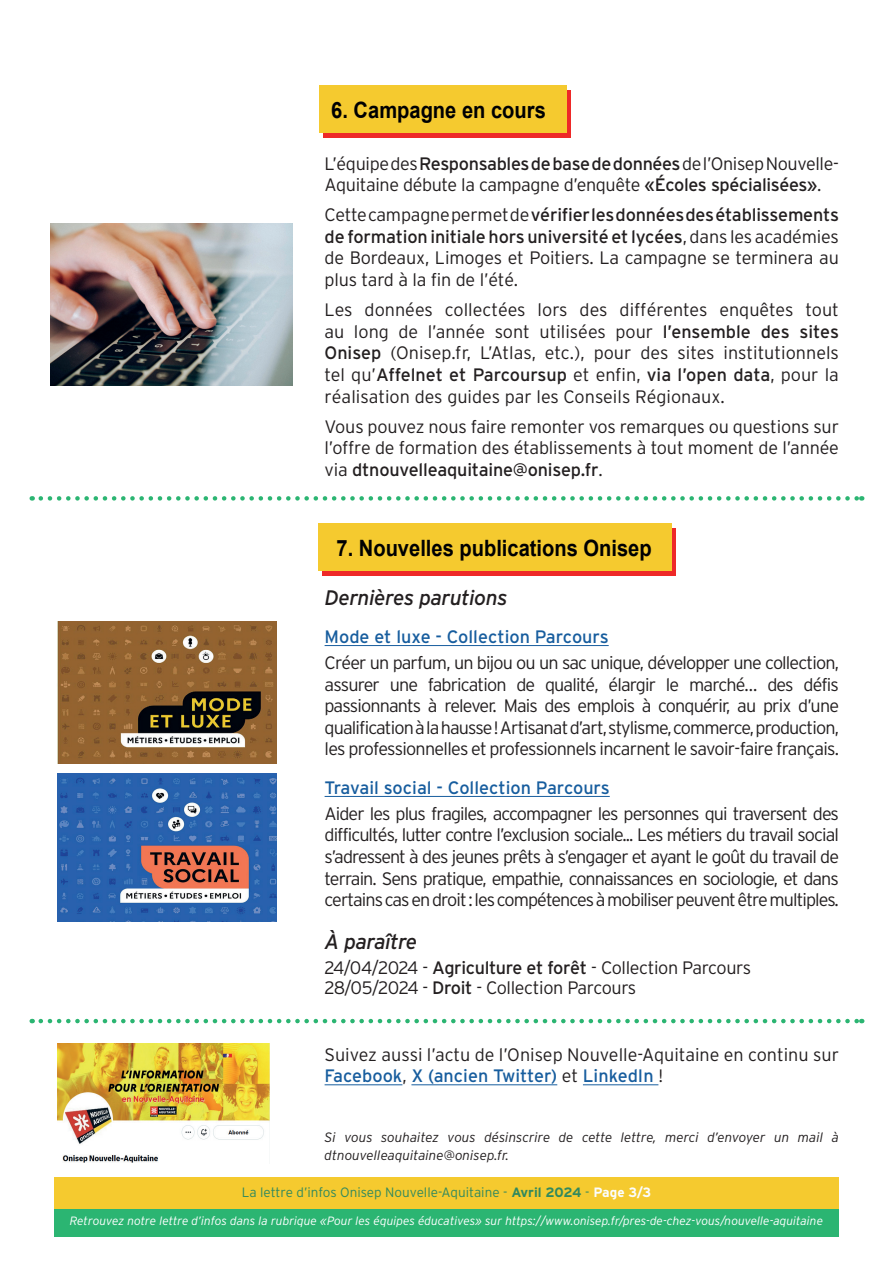
<style>
.page{position:relative;width:893px;height:1263px;background:#fff}
.page>*{position:absolute;margin:0;border:0;box-sizing:border-box;transform-origin:0 0}
.t1{font:700 22.5px "Arial";color:#000002;scale:.89 1}
.t2{font:italic 21px "Interstate";letter-spacing:-.02em;color:#231f20}
.t3{font:300 18px/21.6px "Interstate";letter-spacing:-.02em;color:#231f20;text-align:justify}
.t4{font:300 18px/21px "Interstate";color:#231f20}
.t5{font:18px "Interstate";color:#175d9e}
.t6{font:italic 300 13.5px/18px "Interstate";color:#231f20}
.t7{font:300 13.5px "Interstate";color:#31895e}
.t8{font:italic 300 12px "Interstate";color:#fff}
.s1{font-weight:400}
.s2{font-weight:400;color:#175d9e}
.s3{font-weight:700}
.s4{font-weight:700;color:#fbfdfe}
</style>
<div class="page">
<div style="left:54px;top:1178px;width:785px;height:31px;background:#f5ca2f"></div>
<hr style="left:325px;top:645px;width:284px;height:1px;background:#175d9e">
<hr style="left:325px;top:796px;width:285px;height:1px;background:#175d9e">
<hr style="left:325px;top:1084px;width:77px;height:1px;background:#175d9e">
<hr style="left:411px;top:1084px;width:146px;height:1px;background:#175d9e">
<hr style="left:583px;top:1084px;width:75px;height:1px;background:#175d9e">
<div style="left:323px;top:90px;width:248px;height:48px;background:#ee2928"></div>
<div style="left:319px;top:85px;width:248px;height:48px;background:#f5ca2f"></div>
<div style="left:54px;top:1209px;width:785px;height:27px;background:#2bb572"></div>
<img style="left:50px;top:224px;width:242px;height:161px">
<img style="left:57px;top:622px;width:220px;height:141px">
<svg style="left:41px;top:496px;width:821px;height:5px"></svg>
<div style="left:322px;top:528px;width:353px;height:48px;background:#ee2928"></div>
<div style="left:319px;top:523px;width:353px;height:48px;background:#f5ca2f"></div>
<svg style="left:41px;top:1019px;width:821px;height:4px"></svg>
<img style="left:57px;top:774px;width:220px;height:147px">
<img style="left:58px;top:1043px;width:212px;height:120px">
<p class="t1" style="left:331px;top:95px;width:243px">6. Campagne en cours</p>
<p class="t3" style="left:325px;top:152px;width:516px">L’équipe des <span class="s1">Responsables de base de données</span> de l’Onisep Nouvelle-<br>Aquitaine débute la campagne d’enquête <span class="s1">«Écoles spécialisées»</span>.</p>
<p class="t3" style="left:325px;top:204px;width:516px">Cette campagne permet de <span class="s1">vérifier les données des établissements de formation initiale hors université et lycées</span>, dans les académies de Bordeaux, Limoges et Poitiers. La campagne se terminera au plus tard à la fin de l’été.</p>
<p class="t3" style="left:325px;top:299px;width:516px">Les données collectées lors des différentes enquêtes tout au long de l’année sont utilisées pour <span class="s1">l’ensemble des sites Onisep</span> (Onisep.fr, L’Atlas, etc.), pour des sites institutionnels tel qu’<span class="s1">Affelnet et Parcoursup</span> et enfin, <span class="s1">via l’open data</span>, pour la réalisation des guides par les Conseils Régionaux.</p>
<p class="t3" style="left:325px;top:415px;width:516px">Vous pouvez nous faire remonter vos remarques ou questions sur l’offre de formation des établissements à tout moment de l’année via <span class="s1">dtnouvelleaquitaine@onisep.fr</span>.</p>
<p class="t1" style="left:336px;top:533px;width:356px">7. Nouvelles publications Onisep</p>
<p class="t2" style="left:325px;top:584px;width:184px">Dernières parutions</p>
<p class="t5" style="left:325px;top:627px;width:286px">Mode et luxe - Collection Parcours</p>
<p class="t3" style="left:325px;top:652px;width:516px">Créer un parfum, un bijou ou un sac unique, développer une collection, assurer une fabrication de qualité, élargir le marché… des défis passionnants à relever. Mais des emplois à conquérir, au prix d’une qualification à la hausse ! Artisanat d’art, stylisme, commerce, production, les professionnelles et professionnels incarnent le savoir-faire français.</p>
<p class="t5" style="left:325px;top:778px;width:287px">Travail social - Collection Parcours</p>
<p class="t3" style="left:325px;top:802px;width:516px">Aider les plus fragiles, accompagner les personnes qui traversent des difficultés, lutter contre l’exclusion sociale... Les métiers du travail social s’adressent à des jeunes prêts à s’engager et ayant le goût du travail de terrain. Sens pratique, empathie, connaissances en sociologie, et dans certains cas en droit : les compétences à mobiliser peuvent être multiples.</p>
<p class="t2" style="left:325px;top:928px;width:94px">À paraître</p>
<p class="t3" style="left:325px;top:958px;width:428px;line-height:19.2px">24/04/2024 - <span class="s1">Agriculture et forêt</span> - Collection Parcours<br>28/05/2024 - <span class="s1">Droit</span> - Collection Parcours</p>
<p class="t4" style="left:325px;top:1044px;width:516px">Suivez aussi l’actu de l’Onisep Nouvelle-Aquitaine en continu sur<br><span class="s2">Facebook</span>, <span class="s2">X (ancien Twitter)</span> et <span class="s2">LinkedIn</span> !</p>
<p class="t6" style="left:325px;top:1128px;width:516px">Si vous souhaitez vous désinscrire de cette lettre, merci d’envoyer un mail à dtnouvelleaquitaine@onisep.fr.</p>
<p class="t7" style="left:242px;top:1184px;width:411px">La lettre d’infos Onisep Nouvelle-Aquitaine - <span class="s3">Avril 2024</span> - <span class="s4">Page 3/3</span></p>
<p class="t8" style="left:70px;top:1214px;width:755px">Retrouvez notre lettre d’infos dans la rubrique «Pour les équipes éducatives» sur https://www.onisep.fr/pres-de-chez-vous/nouvelle-aquitaine</p>
</div>
